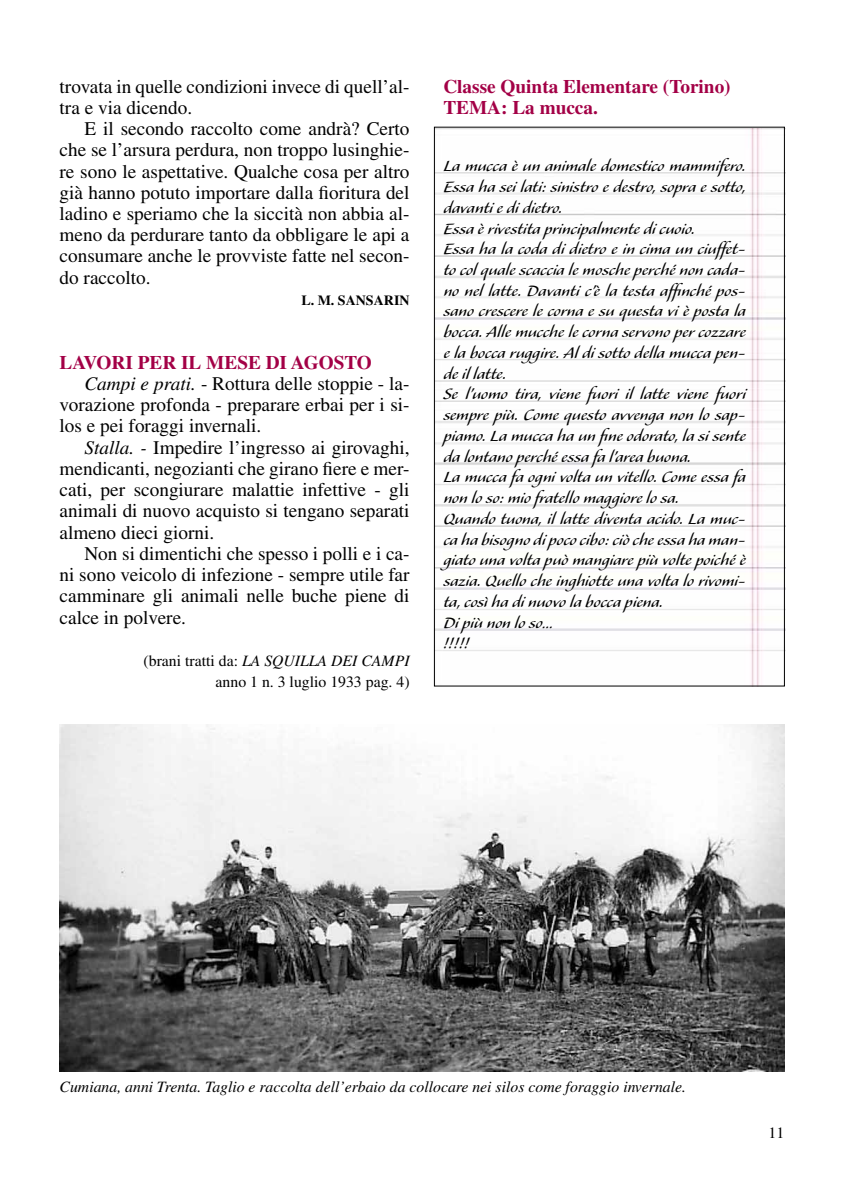
<style>
.page{position:relative;width:844px;height:1191px;background:#fff}
.page>*{position:absolute;margin:0;border:0;box-sizing:border-box;transform-origin:0 0}
.t1{font:19.25px/20.7px "Alexa Std";color:#000}
.t2{font:19.25px/21.2px "Times LT Std";color:#000}
.t3{font:700 19.25px/21.2px "Times LT Std";color:#a30046}
.t4{font:italic 15.75px "Times LT Std";color:#000}
.t5{font:15.75px/21.2px "Times LT Std";color:#000;text-align:right}
.t6{font:700 14px "Times LT Std";color:#000}
.s1{font-style:italic}
</style>
<div class="page">
<img style="left:436px;top:596px;width:349px;height:90px">
<img style="left:436px;top:129px;width:346px;height:486px">
<img style="left:60px;top:724px;width:724px;height:347px">
<p class="t2" style="left:60px;top:75px;width:351px">trovata in quelle condizioni invece di quell’al&shy;tra e via dicendo.</p>
<p class="t2" style="left:60px;top:118px;width:351px;text-align:justify;text-indent:25px">E il secondo raccolto come andrà? Certo che se l’arsura perdura, non troppo lusinghie&shy;re sono le aspettative. Qualche cosa per altro già hanno potuto importare dalla fioritura del ladino e speriamo che la siccità non abbia al&shy;meno da perdurare tanto da obbligare le api a consumare anche le provviste fatte nel secon&shy;do raccolto.</p>
<p class="t6" style="left:301px;top:292px;width:110px">L. M. SANSARIN</p>
<p class="t3" style="left:60px;top:351px;width:314px">LAVORI PER IL MESE DI AGOSTO</p>
<p class="t2" style="left:84px;top:373px;width:326px"><span class="s1">Campi e prati.</span> - Rottura delle stoppie - la-</p>
<p class="t2" style="left:60px;top:394px;width:351px">vorazione profonda - preparare erbai per i si-</p>
<p class="t2" style="left:60px;top:415px;width:203px">los e pei foraggi invernali.</p>
<p class="t2" style="left:84px;top:436px;width:326px"><span class="s1">Stalla. -</span> Impedire l’ingresso ai girovaghi,</p>
<p class="t2" style="left:60px;top:458px;width:351px">mendicanti, negozianti che girano fiere e mer-</p>
<p class="t2" style="left:60px;top:479px;width:351px">cati, per scongiurare malattie infettive - gli</p>
<p class="t2" style="left:60px;top:500px;width:351px">animali di nuovo acquisto si tengano separati</p>
<p class="t2" style="left:60px;top:521px;width:156px">almeno dieci giorni.</p>
<p class="t2" style="left:84px;top:542px;width:326px">Non si dimentichi che spesso i polli e i ca-</p>
<p class="t2" style="left:60px;top:564px;width:351px">ni sono veicolo di infezione - sempre utile far</p>
<p class="t2" style="left:60px;top:585px;width:351px">camminare gli animali nelle buche piene di</p>
<p class="t2" style="left:60px;top:606px;width:128px">calce in polvere.</p>
<p class="t5" style="left:143px;top:650px;width:267px">(brani tratti da: <span class="s1">LA SQUILLA DEI CAMPI </span>anno 1 n. 3 luglio 1933 pag. 4)</p>
<p class="t3" style="left:443px;top:75px;width:289px">Classe Quinta Elementare (Torino)<br>TEMA: La mucca.</p>
<p class="t1" style="left:443px;top:157px;width:304px">La mucca è un animale domestico mammifero.<br>Essa ha sei lati: sinistro e destro, sopra e sotto, davanti e di dietro.<br>Essa è rivestita principalmente di cuoio.<br>Essa ha la coda di dietro e in cima un ciuffet&shy;to col quale scaccia le mosche perché non cada&shy;no nel latte. Davanti c’è la testa affinché pos&shy;sano crescere le corna e su questa vi è posta la bocca. Alle mucche le corna servono per cozzare e la bocca ruggire. Al di sotto della mucca pen&shy;de il latte.<br>Se l’uomo tira, viene fuori il latte viene fuori sempre più. Come questo avvenga non lo sap&shy;piamo. La mucca ha un fine odorato, la si sente da lontano perché essa fa l’area buona.<br>La mucca fa ogni volta un vitello. Come essa fa non lo so: mio fratello maggiore lo sa.<br>Quando tuona, il latte diventa acido. La muc&shy;ca ha bisogno di poco cibo: ciò che essa ha man&shy;giato una volta può mangiare più volte poiché è sazia. Quello che inghiotte una volta lo rivomi&shy;ta, così ha di nuovo la bocca piena.<br>Di più non lo so…<br>!!!!!</p>
<p class="t4" style="left:60px;top:1077px;width:627px">Cumiana, anni Trenta. Taglio e raccolta dell’erbaio da collocare nei silos come foraggio invernale.</p>
<p class="t5" style="left:768px;top:1121px;width:17px">11</p>
</div>
